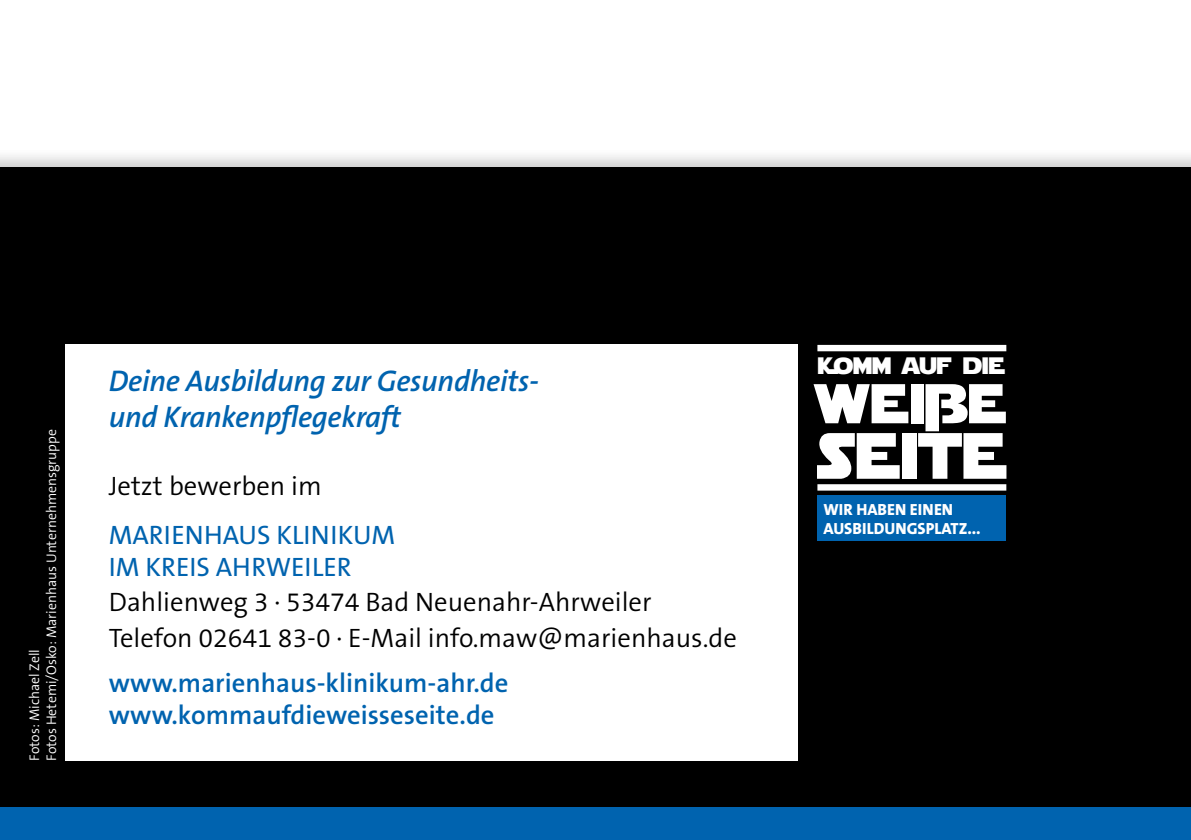
<style>
.page{position:relative;width:1191px;height:840px;background:#fff}
.page>*{position:absolute;margin:0;border:0;box-sizing:border-box;transform-origin:0 0}
.t1{font:64.8px "Star Jedi";letter-spacing:.02em;color:#fff}
.t2{font:55.4px "Star Jedi";letter-spacing:.02em;color:#fff}
.t3{font:italic 600 30px/36px "The Sans B6";letter-spacing:-.01em;color:#0063af}
.t4{font:300 26.8px/35.6px "The Sans B4";color:#000}
.t5{font:600 26.8px/32px "The Sans B6";color:#0063af}
.t6{font:26.8px/32px "The Sans B5 Plain";color:#0063af}
.t7{font:23.6px "Star Jedi";color:#fff}
.t8{font:800 16.2px/19.4px "The Sans B8";color:#fff}
.t9{font:300 14px/16.8px "The Sans B4";color:#fff}
</style>
<div class="page">
<div style="left:0;top:0;width:1191px;height:839px;background:#000"></div>
<div style="left:65px;top:344px;width:732px;height:416px;background:#fff"></div>
<div style="left:0;top:806px;width:1191px;height:33px;background:#0063af"></div>
<div style="left:817px;top:345px;width:189px;height:6px;background:#fff"></div>
<div style="left:817px;top:484px;width:189px;height:6px;background:#fff"></div>
<div style="left:817px;top:494px;width:189px;height:46px;background:#0063af"></div>
<div style="left:0;top:0;width:1191px;height:170px;background:#000;opacity:.2"></div>
<p class="t9" style="left:27px;top:760px;width:332px;rotate:-90deg">Fotos: Michael Zell<br>Fotos Hetemi/Osko: Marienhaus Unternehmensgruppe</p>
<p class="t3" style="left:109px;top:363px;width:431px">Deine Ausbildung zur Gesundheits&shy;und Krankenpflegekraft</p>
<p class="t4" style="left:109px;top:469px;width:214px">Jetzt bewerben im</p>
<p class="t6" style="left:109px;top:519px;width:288px">MARIENHAUS KLINIKUM<br>IM KREIS AHRWEILER</p>
<p class="t4" style="left:109px;top:585px;width:629px">Dahlienweg 3 · 53474 Bad Neuenahr-Ahrweiler<br>Telefon 02641 83-0 · E-Mail info.maw@marienhaus.de</p>
<p class="t5" style="left:109px;top:667px;width:401px">www.marienhaus-klinikum-ahr.de www.kommaufdieweisseseite.de</p>
<p class="t7" style="left:817px;top:344px;width:188px">KOMM AUF DIE</p>
<h2 class="t2" style="left:817px;top:354px;width:188px">WEIßE</h2>
<h1 class="t1" style="left:817px;top:397px;width:189px">SEITE</h1>
<p class="t8" style="left:823px;top:499px;width:159px">WIR HABEN EINEN<br>AUSBILDUNGSPLATZ...</p>
</div>
